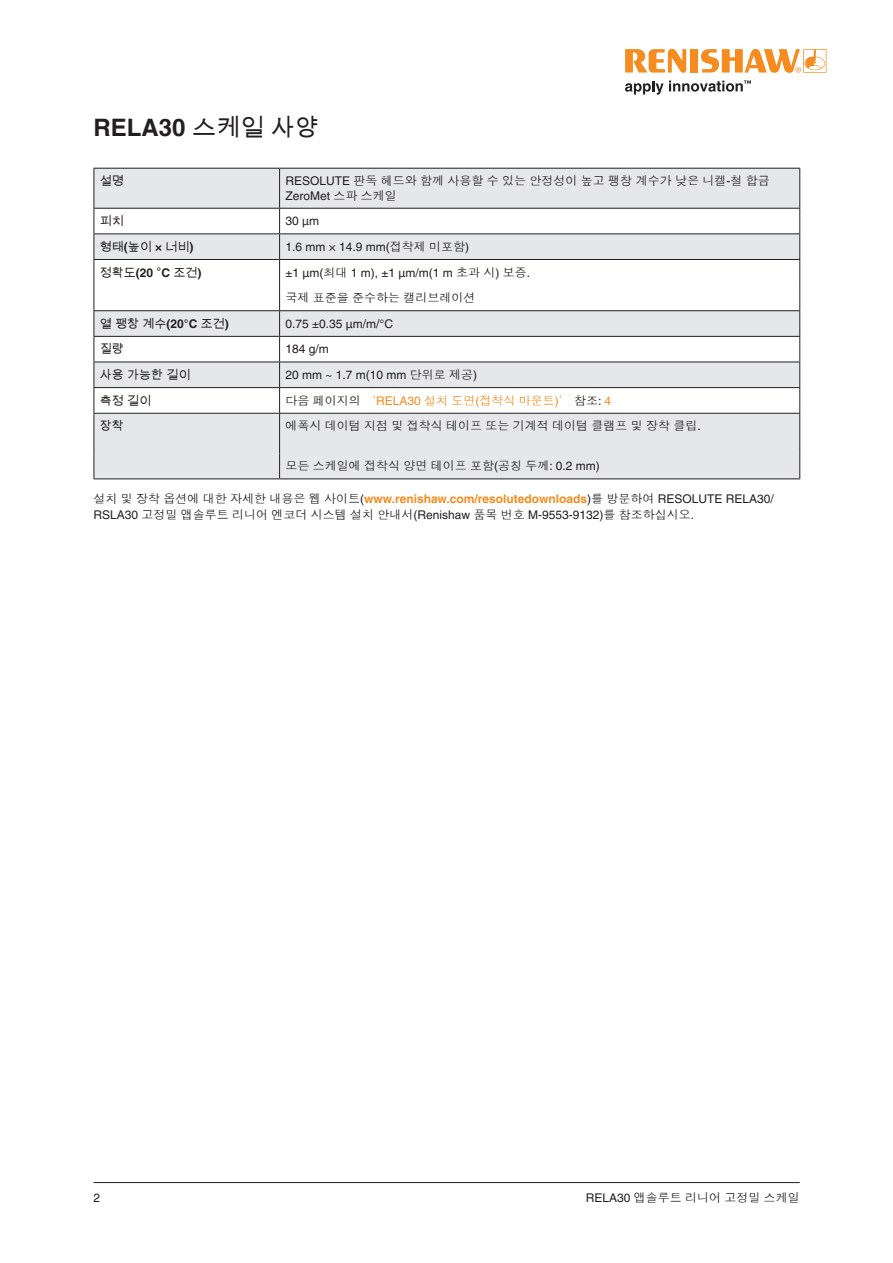
<style>
.page{position:relative;width:893px;height:1263px;background:#fff}
.page>*{position:absolute;margin:0;border:0;box-sizing:border-box;transform-origin:0 0}
.Heading_1__16pt_bold{font:700 24px "Helvetica LT Pro";color:#231f20}
._8pt_Body_Text{font:12px/16.5px "Dotum Che";color:#231f20}
.Table_body_left_aligned{font:12px/14.4px "Dotum Che";color:#231f20}
.Table_body_left_aligned-2{font:12px "Helvetica LT Pro";color:#231f20}
.Column_1_bold_text{font:12px "Arial Unicode MS";color:#231f20}
.Table_body_left_aligned-3{font:12px "Dotum Che";color:#f68c1f}
.Column_1_bold_text-2{font:700 12px "Helvetica LT Pro";color:#231f20}
.s1{font-family:"Arial Unicode MS";font-weight:400}
.s2{font-family:"Helvetica LT Pro"}
.s3{font-family:"Helvetica LT Pro";font-weight:700}
.s4{font-family:"Dotum Che"}
.s5{color:#231f20}
.s6{font-family:"Helvetica LT Pro";color:#231f20}
.s7{font-family:"Helvetica LT Pro";font-weight:700;color:#f68c1f}
</style>
<div class="page">
<hr style="left:94px;top:1182px;width:706px;height:1px;background:#231f20">
<svg style="left:95px;top:169px;width:704px;height:309px;fill:#e6e7e9"></svg>
<svg style="left:95px;top:209px;width:704px;height:76px"></svg>
<hr style="left:94px;top:478px;width:186px;height:1px;background:#231f20">
<hr style="left:94px;top:168px;width:186px;height:1px;background:#231f20">
<hr style="left:94px;top:169px;width:1px;height:39px;background:#231f20">
<hr style="left:280px;top:168px;width:520px;height:1px;background:#231f20">
<hr style="left:279px;top:169px;width:1px;height:39px;background:#231f20">
<hr style="left:799px;top:169px;width:1px;height:39px;background:#231f20">
<hr style="left:94px;top:208px;width:186px;height:1px;background:#231f20">
<hr style="left:280px;top:208px;width:520px;height:1px;background:#231f20">
<hr style="left:94px;top:233px;width:186px;height:1px;background:#231f20">
<hr style="left:280px;top:233px;width:520px;height:1px;background:#231f20">
<hr style="left:94px;top:259px;width:186px;height:1px;background:#231f20">
<hr style="left:280px;top:259px;width:520px;height:1px;background:#231f20">
<hr style="left:94px;top:310px;width:186px;height:1px;background:#231f20">
<hr style="left:280px;top:310px;width:520px;height:1px;background:#231f20">
<hr style="left:94px;top:336px;width:186px;height:1px;background:#231f20">
<hr style="left:280px;top:336px;width:520px;height:1px;background:#231f20">
<hr style="left:94px;top:362px;width:186px;height:1px;background:#231f20">
<hr style="left:280px;top:362px;width:520px;height:1px;background:#231f20">
<hr style="left:94px;top:387px;width:186px;height:1px;background:#231f20">
<svg style="left:94px;top:209px;width:1px;height:204px"></svg>
<hr style="left:280px;top:387px;width:520px;height:1px;background:#231f20">
<svg style="left:279px;top:209px;width:1px;height:204px"></svg>
<svg style="left:799px;top:209px;width:1px;height:204px"></svg>
<hr style="left:94px;top:413px;width:186px;height:1px;background:#231f20">
<hr style="left:94px;top:414px;width:1px;height:39px;background:#231f20">
<hr style="left:280px;top:413px;width:520px;height:1px;background:#231f20">
<hr style="left:279px;top:414px;width:1px;height:39px;background:#231f20">
<hr style="left:799px;top:414px;width:1px;height:39px;background:#231f20">
<svg style="left:94px;top:453px;width:1px;height:25px"></svg>
<svg style="left:279px;top:453px;width:1px;height:25px"></svg>
<svg style="left:799px;top:453px;width:1px;height:25px"></svg>
<hr style="left:280px;top:478px;width:520px;height:1px;background:#231f20">
<svg style="left:625px;top:49px;width:61px;height:24px"></svg>
<div style="left:690px;top:49px;width:8px;height:24px;background:#f68c1f"></div>
<svg style="left:701px;top:49px;width:125px;height:24px"></svg>
<svg style="left:625px;top:80px;width:126px;height:15px"></svg>
<p class="Heading_1__16pt_bold" style="left:94px;top:113px;width:227px">RELA30 <span class="s1">스케일 사양</span></p>
<p class="Column_1_bold_text" style="left:100px;top:172px;width:25px">설명</p>
<p class="Table_body_left_aligned" style="left:286px;top:174px;width:486px"><span class="s2">RESOLUTE</span> 판독 헤드와 함께 사용할 수 있는 안정성이 높고 팽창 계수가 낮은 니켈<span class="s2">-</span>철 합금<br><span class="s2">ZeroMet</span> 스파 스케일</p>
<p class="Column_1_bold_text" style="left:100px;top:212px;width:25px">피치</p>
<p class="Table_body_left_aligned-2" style="left:286px;top:214px;width:35px">30 μm</p>
<p class="Column_1_bold_text" style="left:100px;top:238px;width:95px">형태<span class="s3">(</span>높이 <span class="s3">×</span> 너비<span class="s3">)</span></p>
<p class="Table_body_left_aligned-2" style="left:286px;top:240px;width:185px">1.6 mm × 14.9 mm(<span class="s4">접착제 미포함</span>)</p>
<p class="Column_1_bold_text-2" style="left:100px;top:265px;width:103px"><span class="s1">정확도</span>(20 °C <span class="s1">조건</span>)</p>
<p class="Table_body_left_aligned-2" style="left:286px;top:265px;width:246px">±1 μm(<span class="s4">최대</span> 1 m), ±1 μm/m(1 m <span class="s4">초과 시</span>) <span class="s4">보증</span>.</p>
<p class="Table_body_left_aligned" style="left:286px;top:291px;width:192px">국제 표준을 준수하는 캘리브레이션</p>
<p class="Column_1_bold_text" style="left:100px;top:315px;width:130px">열 팽창 계수<span class="s3">(20°C</span> 조건<span class="s3">)</span></p>
<p class="Table_body_left_aligned-2" style="left:286px;top:317px;width:109px">0.75 ±0.35 μm/m/°C</p>
<p class="Column_1_bold_text" style="left:100px;top:341px;width:25px">질량</p>
<p class="Table_body_left_aligned-2" style="left:286px;top:342px;width:45px">184 g/m</p>
<p class="Column_1_bold_text" style="left:100px;top:366px;width:92px">사용 가능한 길이</p>
<p class="Table_body_left_aligned-2" style="left:286px;top:368px;width:193px">20 mm ~ 1.7 m(10 mm <span class="s4">단위로 제공</span>)</p>
<p class="Column_1_bold_text" style="left:100px;top:392px;width:53px">측정 길이</p>
<p class="Table_body_left_aligned-3" style="left:286px;top:394px;width:327px"><span class="s5">다음 페이지의</span> ‘<span class="s2">RELA30</span> 설치 도면<span class="s2">(</span>접착식 마운트<span class="s2">)</span>’ <span class="s5">참조</span><span class="s6">:</span> <span class="s2">4</span></p>
<p class="Column_1_bold_text" style="left:100px;top:417px;width:25px">장착</p>
<p class="Table_body_left_aligned" style="left:286px;top:419px;width:417px">에폭시 데이텀 지점 및 접착식 테이프 또는 기계적 데이텀 클램프 및 장착 클립<span class="s2">.</span></p>
<p class="Table_body_left_aligned" style="left:286px;top:459px;width:316px">모든 스케일에 접착식 양면 테이프 포함<span class="s2">(</span>공칭 두께<span class="s2">: 0.2 mm)</span></p>
<p class="_8pt_Body_Text" style="left:94px;top:490px;width:682px">설치 및 장착 옵션에 대한 자세한 내용은 웹 사이트<span class="s2">(</span><span class="s7">www.renishaw.com/resolutedownloads</span><span class="s2">)</span>를 방문하여 <span class="s2">RESOLUTE RELA30/<br>RSLA30</span> 고정밀 앱솔루트 리니어 엔코더 시스템 설치 안내서<span class="s2">(Renishaw</span> 품목 번호 <span class="s2">M-9553-9132)</span>를 참조하십시오<span class="s2">.</span></p>
<p class="Table_body_left_aligned-2" style="left:94px;top:1191px;width:8px">2</p>
<p class="_8pt_Body_Text" style="left:586px;top:1189px;width:216px"><span class="s2">RELA30</span> 앱솔루트 리니어 고정밀 스케일</p>
</div>
